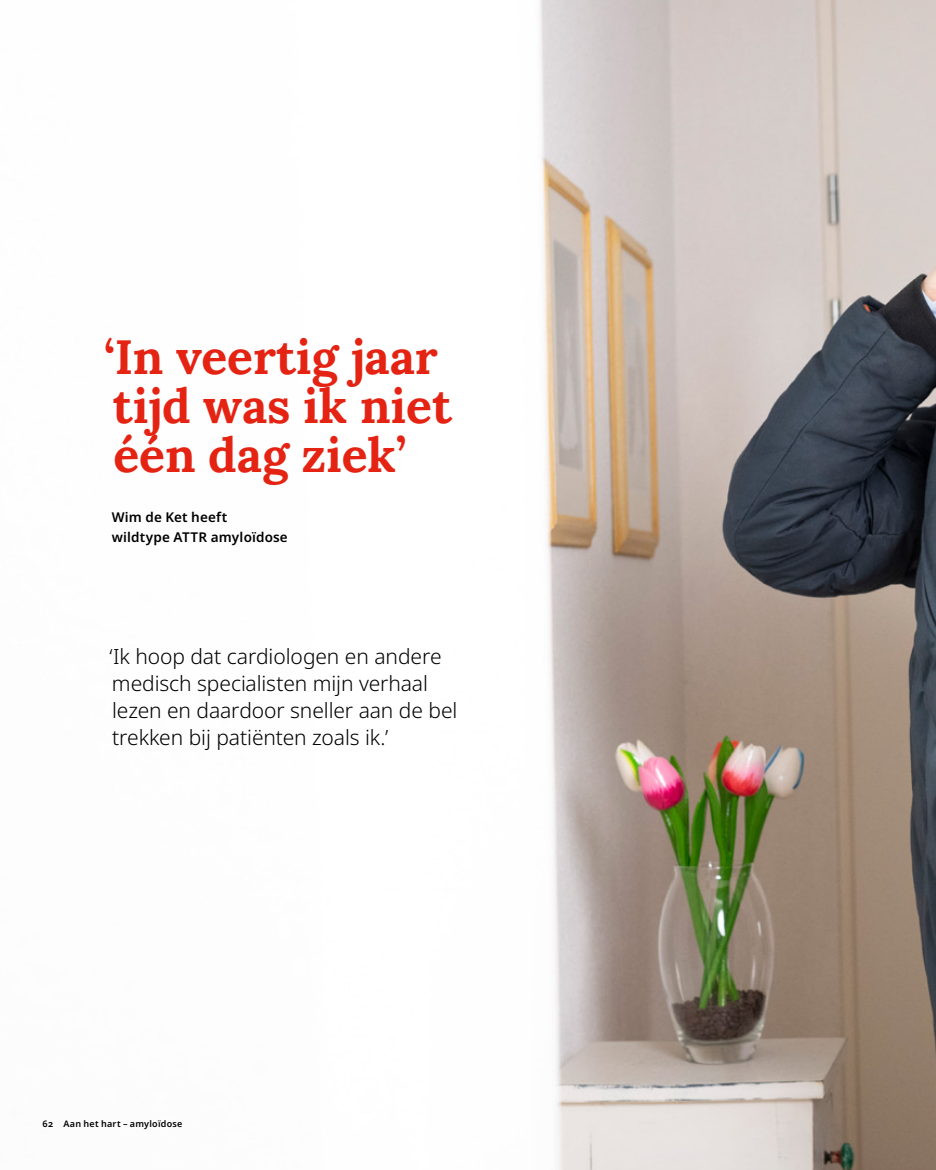
<style>
.page{position:relative;width:936px;height:1170px;background:#fff}
.page>*{position:absolute;margin:0;border:0;box-sizing:border-box;transform-origin:0 0}
.t1{font:48px/48.8px "Lora";color:#e42313}
.t2{font:300 21px/27px "Noto Sans";letter-spacing:-.005em;color:#000}
.t3{font:600 13.5px/19.5px "Noto Sans";letter-spacing:.015em;color:#000}
.t4{font:600 9px "Noto Sans";letter-spacing:.025em;color:#000}
</style>
<div class="page">
<img style="left:540px;top:0;width:395px;height:1169px">
<h1 class="t1" style="left:104px;top:330px;width:349px">‘In veertig jaar tijd was ik niet één dag ziek’</h1>
<p class="t3" style="left:112px;top:507px;width:178px">Wim de Ket heeft wildtype ATTR amyloïdose</p>
<p class="t2" style="left:109px;top:643px;width:349px">‘Ik hoop dat cardiologen en andere medisch specialisten mijn verhaal lezen en daardoor sneller aan de bel trekken bij patiënten zoals ik.’</p>
<p class="t4" style="left:43px;top:1118px;width:141px">62 Aan het hart – amyloïdose</p>
</div>
